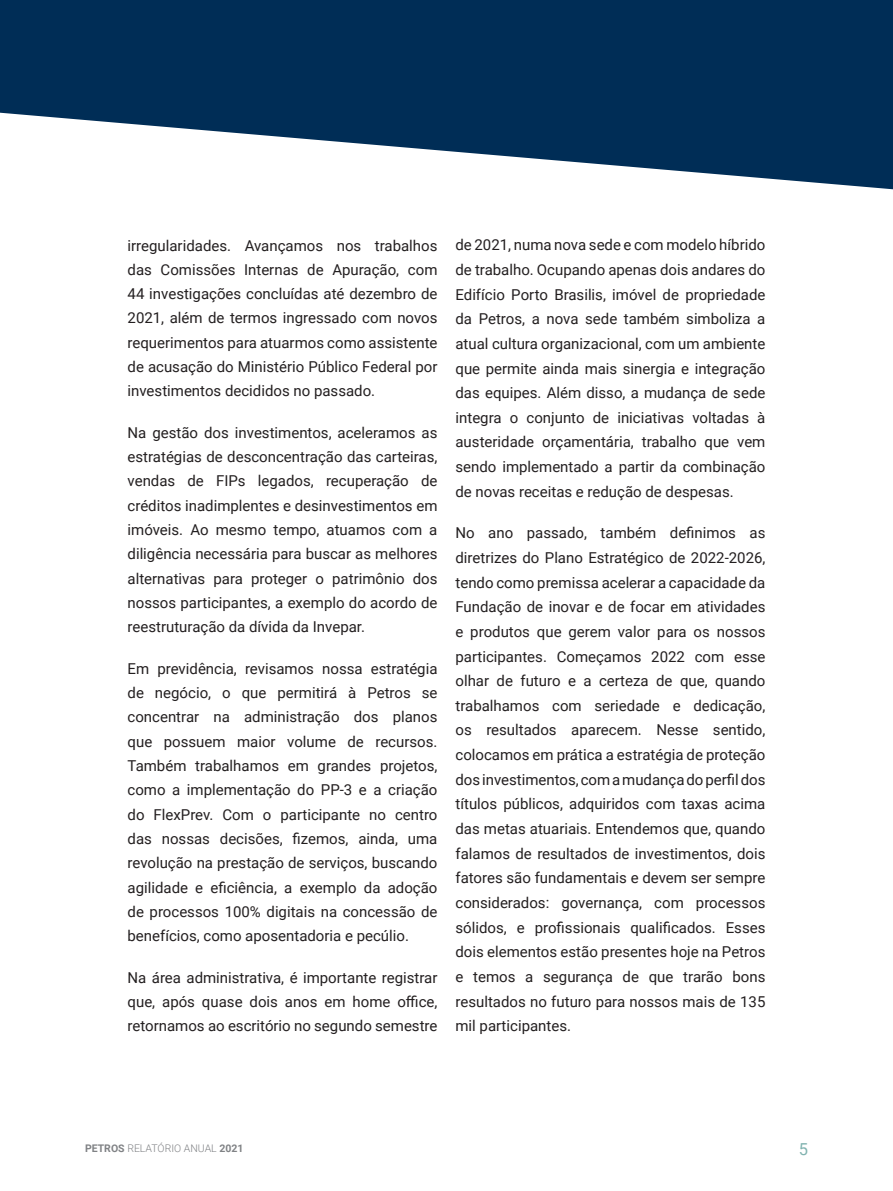
<style>
.page{position:relative;width:893px;height:1191px;background:#fff}
.page>*{position:absolute;margin:0;border:0;box-sizing:border-box;transform-origin:0 0}
.t1{font:16.5px "Roboto";color:#81b3b0}
.t2{font:15px/24.6px "Roboto";color:#231f20;text-align:justify}
.t3{font:300 10.5px "Roboto";color:#808285}
.s1{font-weight:700}
</style>
<div class="page">
<svg style="left:0;top:0;width:893px;height:189px;fill:#002d56"></svg>
<p class="t2" style="left:128px;top:232px;width:311px">irregularidades. Avançamos nos trabalhos das Comissões Internas de Apuração, com 44 investigações concluídas até dezembro de 2021, além de termos ingressado com novos requerimentos para atuarmos como assistente de acusação do Ministério Público Federal por investimentos decididos no passado.</p>
<p class="t2" style="left:128px;top:420px;width:311px">Na gestão dos investimentos, aceleramos as estratégias de desconcentração das carteiras, vendas de FIPs legados, recuperação de créditos inadimplentes e desinvestimentos em imóveis. Ao mesmo tempo, atuamos com a diligência necessária para buscar as melhores alternativas para proteger o patrimônio dos nossos participantes, a exemplo do acordo de reestruturação da dívida da Invepar.</p>
<p class="t2" style="left:128px;top:655px;width:311px">Em previdência, revisamos nossa estratégia de negócio, o que permitirá à Petros se concentrar na administração dos planos que possuem maior volume de recursos.<br>Também trabalhamos em grandes projetos, como a implementação do PP-3 e a criação do FlexPrev. Com o participante no centro das nossas decisões, fizemos, ainda, uma revolução na prestação de serviços, buscando agilidade e eficiência, a exemplo da adoção de processos 100% digitais na concessão de benefícios, como aposentadoria e pecúlio.</p>
<p class="t2" style="left:128px;top:964px;width:311px">Na área administrativa, é importante registrar que, após quase dois anos em home office, retornamos ao escritório no segundo semestre</p>
<p class="t2" style="left:455px;top:232px;width:311px">de 2021, numa nova sede e com modelo híbrido de trabalho. Ocupando apenas dois andares do Edifício Porto Brasilis, imóvel de propriedade da Petros, a nova sede também simboliza a atual cultura organizacional, com um ambiente que permite ainda mais sinergia e integração das equipes. Além disso, a mudança de sede integra o conjunto de iniciativas voltadas à austeridade orçamentária, trabalho que vem sendo implementado a partir da combinação de novas receitas e redução de despesas.</p>
<p class="t2" style="left:455px;top:520px;width:311px">No ano passado, também definimos as diretrizes do Plano Estratégico de 2022-2026, tendo como premissa acelerar a capacidade da Fundação de inovar e de focar em atividades e produtos que gerem valor para os nossos participantes. Começamos 2022 com esse olhar de futuro e a certeza de que, quando trabalhamos com seriedade e dedicação, os resultados aparecem. Nesse sentido, colocamos em prática a estratégia de proteção dos investimentos, com a mudança do perfil dos títulos públicos, adquiridos com taxas acima das metas atuariais. Entendemos que, quando falamos de resultados de investimentos, dois fatores são fundamentais e devem ser sempre considerados: governança, com processos sólidos, e profissionais qualificados. Esses dois elementos estão presentes hoje na Petros e temos a segurança de que trarão bons resultados no futuro para nossos mais de 135 mil participantes.</p>
<p class="t3" style="left:85px;top:1141px;width:160px"><span class="s1">PETROS</span> RELATÓRIO ANUAL <span class="s1">2021</span></p>
<p class="t1" style="left:799px;top:1137px;width:11px">5</p>
</div>
